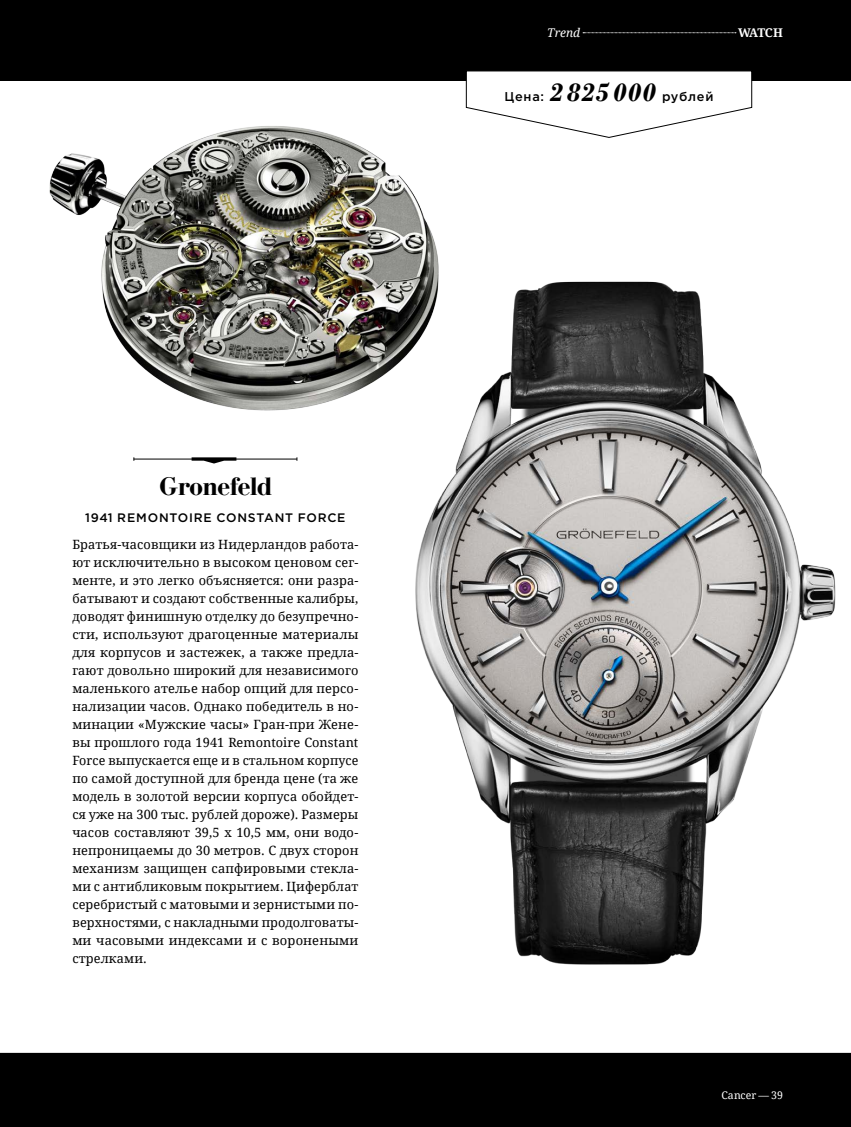
<style>
.page{position:relative;width:851px;height:1127px;background:#fff}
.page>*{position:absolute;margin:0;border:0;box-sizing:border-box;transform-origin:0 0}
.t1{font:700 27px "Bodoni C";letter-spacing:-.01em;color:#000}
.t2{font:12.75px/18px "Droid Serif";letter-spacing:.01em;color:#000;text-align:justify}
.t3{font:500 12.75px "Gotham Pro";letter-spacing:.06em;color:#000}
.t4{font:500 12.3px "Gotham Pro";letter-spacing:.065em;color:#000}
.t5{font:italic 12px "Droid Serif";letter-spacing:-.005em;color:#fff}
.t6{font:700 12px "Droid Serif";letter-spacing:-.04em;color:#fff}
.t7{font:10.5px "Droid Serif";letter-spacing:-.005em;color:#fff}
.s1{font-family:"Bodoni";font-weight:700;font-style:italic;font-size:27px}
</style>
<div class="page">
<div style="left:0;top:0;width:850px;height:81px;background:#000"></div>
<div style="left:1px;top:1053px;width:849px;height:74px;background:#000"></div>
<img style="left:415px;top:281px;width:421px;height:684px">
<img style="left:0;top:384px;width:1px;height:743px">
<hr style="left:134px;top:459px;width:163px;height:1px;background:#000">
<svg style="left:191px;top:457px;width:45px;height:6px"></svg>
<svg style="left:465px;top:70px;width:287px;height:68px"></svg>
<img style="left:49px;top:126px;width:416px;height:301px">
<svg style="left:583px;top:32px;width:152px;height:1px"></svg>
<p class="t5" style="left:547px;top:25px;width:34px">Trend</p>
<p class="t6" style="left:738px;top:25px;width:46px">WATCH</p>
<p class="t3" style="left:504px;top:89px;width:210px">Цена: <span class="s1">2 825 000</span> рублей</p>
<h1 class="t1" style="left:159px;top:472px;width:115px">Gronefeld</h1>
<p class="t4" style="left:85px;top:510px;width:262px">1941 REMONTOIRE CONSTANT FORCE</p>
<p class="t2" style="left:72px;top:535px;width:287px">Братья-часовщики из Нидерландов работа&shy;ют исключительно в высоком ценовом сег&shy;менте, и это легко объясняется: они разра&shy;батывают и создают собственные калибры, доводят финишную отделку до безупречно&shy;сти, используют драгоценные материалы для корпусов и застежек, а также предла&shy;гают довольно широкий для независимого маленького ателье набор опций для персо&shy;нализации часов. Однако победитель в но&shy;минации «Мужские часы» Гран-при Жене&shy;вы прошлого года 1941 Remontoire Constant Force выпускается еще и в стальном корпусе по самой доступной для бренда цене (та же модель в золотой версии корпуса обойдет&shy;ся уже на 300 тыс. рублей дороже). Размеры часов составляют 39,5 x 10,5 мм, они водо&shy;непроницаемы до 30 метров. С двух сторон механизм защищен сапфировыми стекла&shy;ми с антибликовым покрытием. Циферблат серебристый с матовыми и зернистыми по&shy;верхностями, с накладными продолговаты&shy;ми часовыми индексами и с воронеными стрелками.</p>
<p class="t7" style="left:721px;top:1089px;width:63px">Cancer — 39</p>
</div>
